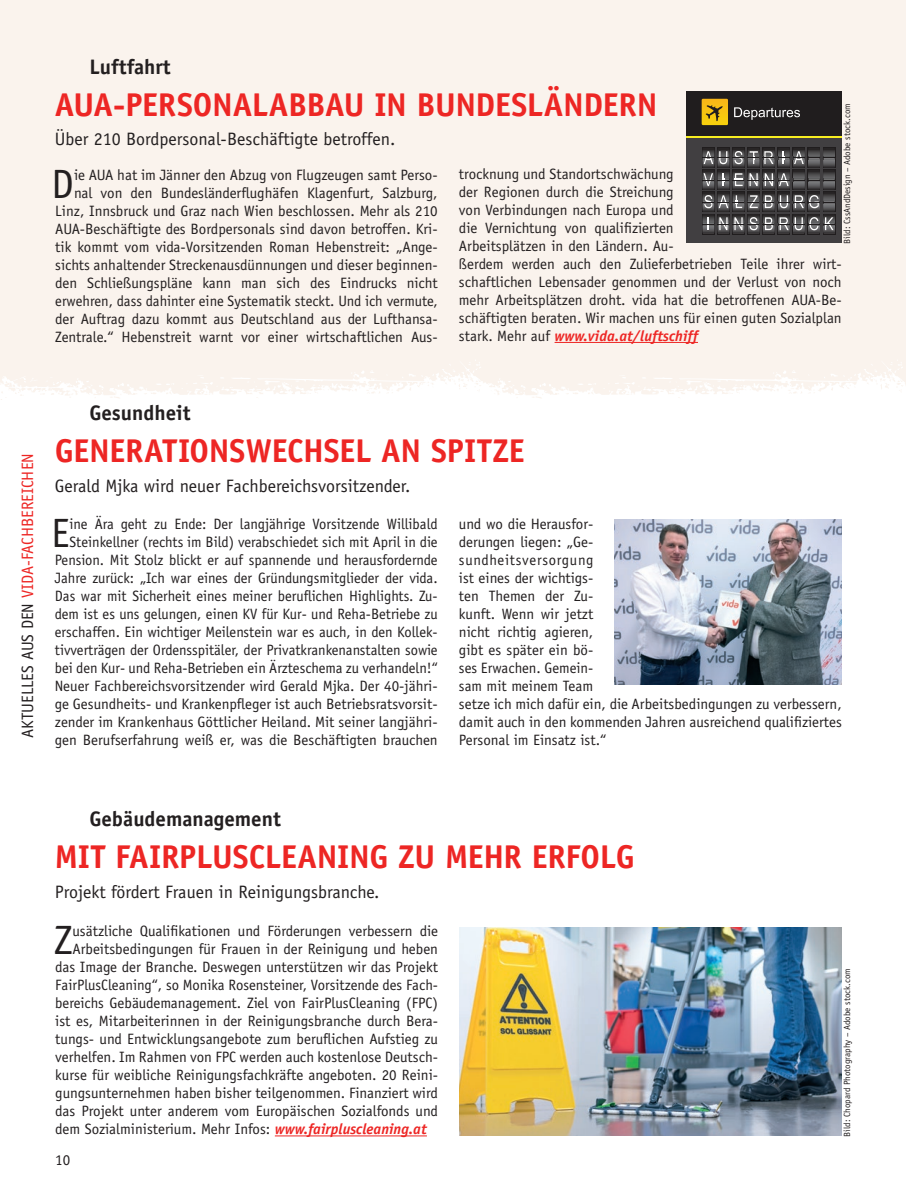
<style>
.page{position:relative;width:906px;height:1191px;background:#fff}
.page>*{position:absolute;margin:0;border:0;box-sizing:border-box;transform-origin:0 0}
.t1{font:40.95px "Officina Sans Std";color:#231f20}
.t2{font:700 33px "Officina Sans Std";letter-spacing:-.01em;color:#ed2624}
.t3{font:700 21px "Officina Sans Std";color:#231f20}
.t4{font:18px "Officina Sans Std";color:#231f20}
.t5{font:16.5px "Officina Sans Std";color:#ed2624}
.t6{font:15px/18px "Officina Sans Std";color:#231f20;text-align:right}
.t7{font:9px "Officina Sans Std";color:#231f20}
.s1{font-weight:700;font-style:italic;color:#ed2624}
.s2{color:#231f20}
</style>
<div class="page">
<div style="left:0;top:0;width:905px;height:399px;background:#faf3ed"></div>
<svg style="left:0;top:359px;width:906px;height:41px"></svg>
<hr style="left:554px;top:342px;width:144px;height:1px;background:#ed2624">
<div style="left:686px;top:91px;width:156px;height:152px;background:#413f41"></div>
<div style="left:686px;top:91px;width:156px;height:45px;background:#201d1e"></div>
<svg style="left:701px;top:99px;width:27px;height:26px"></svg>
<svg style="left:734px;top:107px;width:66px;height:13px"></svg>
<hr style="left:686px;top:137px;width:156px;height:1px;background:#f7ee21">
<div style="left:702px;top:148px;width:13px;height:20px;background:#282526"></div>
<div style="left:717px;top:148px;width:13px;height:20px;background:#282526"></div>
<div style="left:732px;top:148px;width:13px;height:20px;background:#282526"></div>
<div style="left:747px;top:148px;width:13px;height:20px;background:#282526"></div>
<div style="left:762px;top:148px;width:13px;height:20px;background:#282526"></div>
<div style="left:777px;top:148px;width:13px;height:20px;background:#282526"></div>
<div style="left:792px;top:148px;width:13px;height:20px;background:#282526"></div>
<div style="left:807px;top:148px;width:13px;height:20px;background:#282526"></div>
<svg style="left:823px;top:148px;width:12px;height:1px"></svg>
<svg style="left:702px;top:149px;width:134px;height:85px"></svg>
<img style="left:614px;top:519px;width:227px;height:165px">
<hr style="left:275px;top:1135px;width:152px;height:1px;background:#ed2624">
<img style="left:459px;top:928px;width:383px;height:207px">
<h3 class="t3" style="left:89px;top:53px;width:83px">Luftfahrt</h3>
<h2 class="t2" style="left:55px;top:84px;width:604px">AUA-PERSONALABBAU IN BUNDESLÄNDERN</h2>
<p class="t4" style="left:55px;top:129px;width:339px">Über 210 Bordpersonal-Beschäftigte betroffen.</p>
<p class="t7" style="left:842px;top:244px;width:142px;rotate:-90deg">Bild: CssAndDesign – Adobe stock. com</p>
<p class="t6" style="left:459px;top:165px;width:384px;text-align:left">trocknung und Standortschwächung<br>der Regionen durch die Streichung<br>von Verbindungen nach Europa und<br>die Vernichtung von qualifizierten<br>Arbeitsplätzen in den Ländern. Au-<br>ßerdem werden auch den Zulieferbetrieben Teile ihrer wirt&shy;schaftlichen Lebensader genommen und der Verlust von noch mehr Arbeitsplätzen droht. vida hat die betroffenen AUA-Be&shy;schäftigten beraten. Wir machen uns für einen guten Sozialplan stark. Mehr auf <span class="s1">www.vida.at/luftschiff</span></p>
<p class="t6" style="left:55px;top:166px;width:384px">ie AUA hat im Jänner den Abzug von Flugzeugen samt Perso&shy;nal von den Bundesländerflughäfen Klagenfurt, Salzburg, Linz, Innsbruck und Graz nach Wien beschlossen. Mehr als 210<br>AUA-Beschäftigte des Bordpersonals sind davon betroffen. Kri&shy;tik kommt vom vida-Vorsitzenden Roman Hebenstreit: „Ange&shy;sichts anhaltender Streckenausdünnungen und dieser beginnen&shy;den Schließungspläne kann man sich des Eindrucks nicht erwehren, dass dahinter eine Systematik steckt. Und ich vermute, der Auftrag dazu kommt aus Deutschland aus der Lufthansa-Zentrale.“ Hebenstreit warnt vor einer wirtschaftlichen Aus-</p>
<h1 class="t1" style="left:51px;top:160px;width:24px">D</h1>
<p class="t5" style="left:18px;top:737px;width:286px;rotate:-90deg"><span class="s2">AKTUELLES AUS DEN</span> VIDA-FACHBEREICHEN</p>
<h3 class="t3" style="left:89px;top:400px;width:103px">Gesundheit</h3>
<h2 class="t2" style="left:55px;top:430px;width:471px">GENERATIONSWECHSEL AN SPITZE</h2>
<p class="t4" style="left:55px;top:475px;width:354px">Gerald Mjka wird neuer Fachbereichsvorsitzender.</p>
<p class="t6" style="left:55px;top:514px;width:384px">ine Ära geht zu Ende: Der langjährige Vorsitzende Willibald Steinkellner (rechts im Bild) verabschiedet sich mit April in die Pension. Mit Stolz blickt er auf spannende und herausfordernde Jahre zurück: „Ich war eines der Gründungsmitglieder der vida.<br>Das war mit Sicherheit eines meiner beruflichen Highlights. Zu&shy;dem ist es uns gelungen, einen KV für Kur- und Reha-Betriebe zu erschaffen. Ein wichtiger Meilenstein war es auch, in den Kollek&shy;tivverträgen der Ordensspitäler, der Privatkrankenanstalten sowie bei den Kur- und Reha-Betrieben ein Ärzteschema zu verhandeln!“ Neuer Fachbereichsvorsitzender wird Gerald Mjka. Der 40-jähri&shy;ge Gesundheits- und Krankenpfleger ist auch Betriebsratsvorsit&shy;zender im Krankenhaus Göttlicher Heiland. Mit seiner langjähri&shy;gen Berufserfahrung weiß er, was die Beschäftigten brauchen</p>
<p class="t6" style="left:459px;top:514px;width:384px;text-align:left">und wo die Herausfor-<br>derungen liegen: „Ge-<br>sundheitsversorgung<br>ist eines der wichtigs-<br>ten Themen der Zu-<br>kunft. Wenn wir jetzt<br>nicht richtig agieren,<br>gibt es später ein bö-<br>ses Erwachen. Gemein-<br>sam mit meinem Team<br>setze ich mich dafür ein, die Arbeitsbedingungen zu verbessern, damit auch in den kommenden Jahren ausreichend qualifiziertes<br>Personal im Einsatz ist.“</p>
<h1 class="t1" style="left:51px;top:509px;width:20px">E</h1>
<h3 class="t3" style="left:89px;top:806px;width:193px">Gebäudemanagement</h3>
<h2 class="t2" style="left:55px;top:836px;width:581px">MIT FAIRPLUSCLEANING ZU MEHR ERFOLG</h2>
<p class="t4" style="left:55px;top:881px;width:323px">Projekt fördert Frauen in Reinigungsbranche.</p>
<h1 class="t1" style="left:54px;top:916px;width:20px">Z</h1>
<p class="t6" style="left:72px;top:922px;width:367px">usätzliche Qualifikationen und Förderungen verbessern die</p>
<p class="t6" style="left:72px;top:940px;width:367px">Arbeitsbedingungen für Frauen in der Reinigung und heben</p>
<p class="t6" style="left:55px;top:958px;width:384px">das Image der Branche. Deswegen unterstützen wir das Projekt</p>
<p class="t6" style="left:55px;top:976px;width:384px">FairPlusCleaning“, so Monika Rosensteiner, Vorsitzende des Fach-</p>
<p class="t6" style="left:55px;top:994px;width:384px">bereichs Gebäudemanagement. Ziel von FairPlusCleaning (FPC)</p>
<p class="t6" style="left:55px;top:1012px;width:384px">ist es, Mitarbeiterinnen in der Reinigungsbranche durch Bera-</p>
<p class="t6" style="left:55px;top:1030px;width:384px">tungs- und Entwicklungsangebote zum beruflichen Aufstieg zu</p>
<p class="t6" style="left:55px;top:1048px;width:384px">verhelfen. Im Rahmen von FPC werden auch kostenlose Deutsch-</p>
<p class="t6" style="left:55px;top:1066px;width:384px">kurse für weibliche Reinigungsfachkräfte angeboten. 20 Reini-</p>
<p class="t6" style="left:55px;top:1084px;width:384px">gungsunternehmen haben bisher teilgenommen. Finanziert wird</p>
<p class="t6" style="left:55px;top:1102px;width:384px">das Projekt unter anderem vom Europäischen Sozialfonds und</p>
<p class="t6" style="left:55px;top:1120px;width:373px">dem Sozialministerium. Mehr Infos: <span class="s1">www.fairpluscleaning.at</span></p>
<p class="t6" style="left:55px;top:1150px;width:16px">10</p>
<p class="t7" style="left:842px;top:1136px;width:170px;rotate:-90deg">Bild: Chopard Photography – Adobe stock. com</p>
</div>
